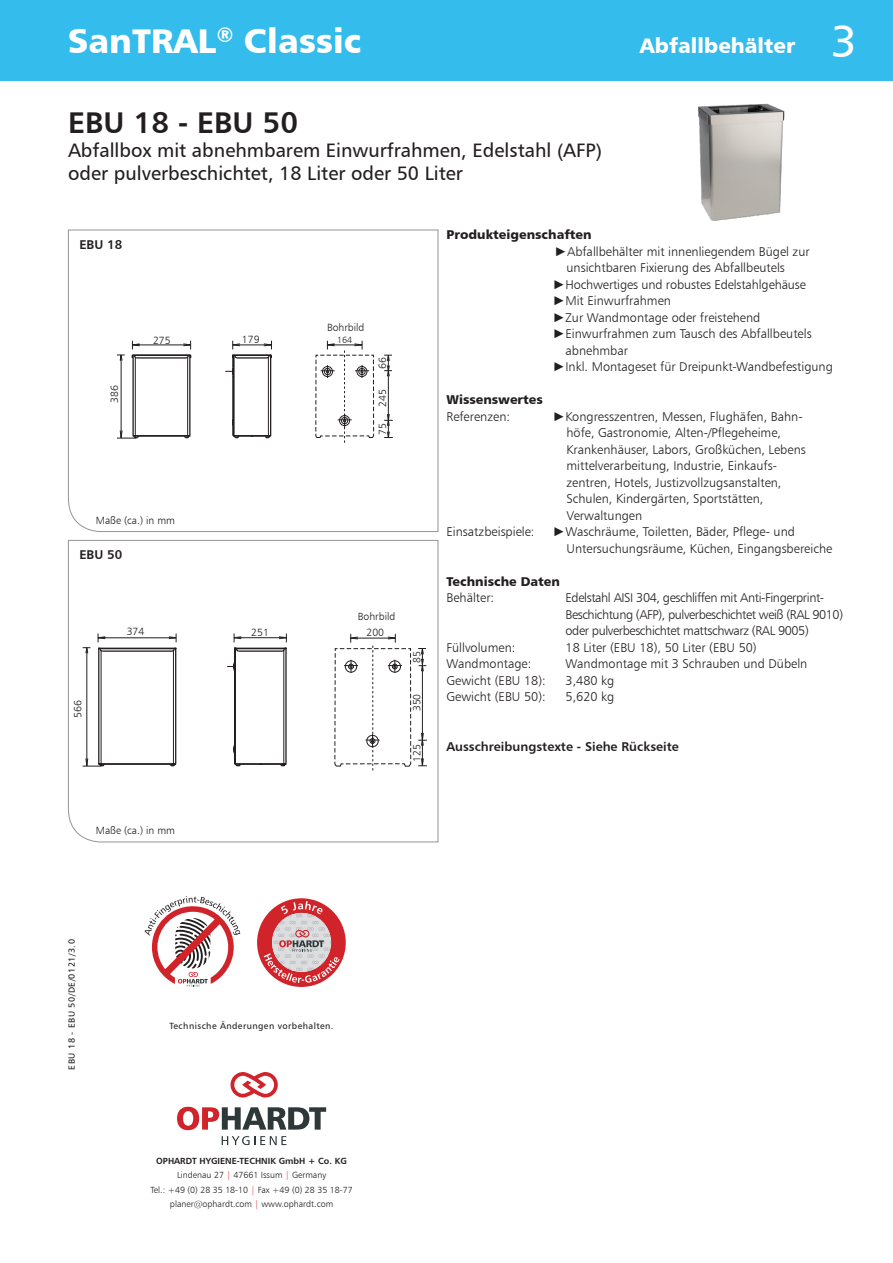
<style>
.page{position:relative;width:893px;height:1263px;background:#fff}
.page>*{position:absolute;margin:0;border:0;box-sizing:border-box;transform-origin:0 0}
.t1{font:45px "Humanist 777 BT Roman B";color:#fff}
.t2{font:34.35px "Humanist 777 BT Black B";color:#fff}
.t3{font:30px "Humanist 777 BT Bold B";color:#231f20}
.t4{font:21px "Humanist 777 BT Black B";color:#fff}
.t5{font:19.5px/23.4px "Humanist 777 BT Roman B";color:#231f20}
.t6{font:12.75px/16.5px "Humanist 777 BT Light B";color:#231f20}
.t7{font:12.75px/16.5px "Humanist 777 BT Light B";letter-spacing:-.03em;color:#231f20}
.t8{font:12.75px "Humanist 777 BT Black B";color:#231f20}
.t9{font:12.75px "Humanist 777 BT Bold B";color:#231f20}
.t10{font:10.5px "Humanist 777 BT Light B";color:#231f20}
.t11{font:9px "Humanist 777 BT Roman B";letter-spacing:.05em;color:#231f20}
.t12{font:9px "Humanist 777 BT Light B";color:#231f20}
.t13{font:8.85px/14.2px "Humanist 777 BT Light B";color:#231f20;text-align:center}
.t14{font:8.85px "Humanist 777 BT Bold B";color:#231f20}
.s1{font-family:"Arial"}
.s2{color:#d1232a}
</style>
<div class="page">
<div style="left:0;top:0;width:893px;height:81px;background:#34bced"></div>
<svg style="left:230px;top:1072px;width:48px;height:25px"></svg>
<svg style="left:177px;top:1107px;width:149px;height:23px"></svg>
<svg style="left:222px;top:1136px;width:64px;height:9px"></svg>
<div style="left:257px;top:898px;width:89px;height:89px;background:#d1232a;border-radius:50%"></div>
<svg style="left:264px;top:901px;width:75px;height:82px"></svg>
<svg style="left:145px;top:896px;width:95px;height:90px"></svg>
<svg style="left:68px;top:540px;width:371px;height:303px"></svg>
<svg style="left:68px;top:229px;width:371px;height:303px"></svg>
<img style="left:698px;top:103px;width:87px;height:118px">
<hr style="left:268px;top:357px;width:1px;height:79px;background:#231f20">
<hr style="left:234px;top:435px;width:33px;height:2px;background:#231f20">
<hr style="left:233px;top:355px;width:1px;height:81px;background:#231f20">
<hr style="left:270px;top:355px;width:1px;height:81px;background:#231f20">
<hr style="left:237px;top:357px;width:30px;height:2px;background:#231f20">
<hr style="left:233px;top:354px;width:38px;height:2px;background:#231f20">
<svg style="left:231px;top:416px;width:9px;height:23px"></svg>
<svg style="left:264px;top:434px;width:8px;height:5px"></svg>
<hr style="left:233px;top:345px;width:38px;height:1px;background:#231f20">
<svg style="left:263px;top:341px;width:11px;height:18px"></svg>
<hr style="left:388px;top:355px;width:1px;height:83px;background:#231f20">
<svg style="left:117px;top:341px;width:77px;height:100px"></svg>
<svg style="left:225px;top:341px;width:15px;height:37px"></svg>
<svg style="left:384px;top:355px;width:8px;height:22px"></svg>
<svg style="left:384px;top:414px;width:9px;height:24px"></svg>
<svg style="left:315px;top:341px;width:59px;height:102px"></svg>
<svg style="left:82px;top:633px;width:345px;height:137px"></svg>
<p class="t2" style="left:68px;top:19px;width:295px">SanTRAL<sup>®</sup> Classic</p>
<p class="t4" style="left:640px;top:33px;width:157px">Abfallbehälter</p>
<p class="t1" style="left:831px;top:14px;width:27px">3</p>
<p class="t3" style="left:68px;top:104px;width:232px">EBU 18 - EBU 50</p>
<p class="t5" style="left:68px;top:138px;width:536px">Abfallbox mit abnehmbarem Einwurfrahmen, Edelstahl (AFP) oder pulverbeschichtet, 18 Liter oder 50 Liter</p>
<p class="t9" style="left:79px;top:236px;width:44px">EBU 18</p>
<p class="t10" style="left:108px;top:403px;width:19px;rotate:-90deg">386</p>
<p class="t10" style="left:153px;top:333px;width:19px">275</p>
<p class="t10" style="left:242px;top:333px;width:19px">179</p>
<p class="t10" style="left:327px;top:321px;width:39px">Bohrbild</p>
<p class="t12" style="left:337px;top:334px;width:17px">164</p>
<p class="t10" style="left:376px;top:369px;width:13px;rotate:-90deg">66</p>
<p class="t10" style="left:376px;top:407px;width:19px;rotate:-90deg">245</p>
<p class="t10" style="left:376px;top:435px;width:13px;rotate:-90deg">75</p>
<p class="t10" style="left:96px;top:514px;width:81px">Maße (ca.) in mm</p>
<p class="t9" style="left:79px;top:547px;width:44px">EBU 50</p>
<p class="t10" style="left:71px;top:718px;width:19px;rotate:-90deg">566</p>
<p class="t10" style="left:358px;top:610px;width:39px">Bohrbild</p>
<p class="t10" style="left:127px;top:625px;width:19px">374</p>
<p class="t10" style="left:251px;top:625px;width:19px">251</p>
<p class="t10" style="left:367px;top:625px;width:19px">200</p>
<p class="t10" style="left:410px;top:663px;width:13px;rotate:-90deg">85</p>
<p class="t10" style="left:410px;top:711px;width:19px;rotate:-90deg">350</p>
<p class="t10" style="left:410px;top:762px;width:19px;rotate:-90deg">125</p>
<p class="t8" style="left:446px;top:227px;width:147px">Produkteigenschaften</p>
<p class="t6" style="left:566px;top:243px;width:245px;text-indent:-12px"><span class="s1">►</span>Abfallbehälter mit innenliegendem Bügel zur unsichtbaren Fixierung des Abfallbeutels</p>
<p class="t6" style="left:553px;top:276px;width:255px"><span class="s1">►</span>Hochwertiges und robustes Edelstahlgehäuse</p>
<p class="t6" style="left:553px;top:292px;width:120px"><span class="s1">►</span>Mit Einwurfrahmen</p>
<p class="t6" style="left:553px;top:309px;width:209px"><span class="s1">►</span>Zur Wandmontage oder freistehend</p>
<p class="t6" style="left:566px;top:325px;width:248px;text-indent:-13px"><span class="s1">►</span>Einwurfrahmen zum Tausch des Abfallbeutels abnehmbar</p>
<p class="t6" style="left:553px;top:358px;width:282px"><span class="s1">►</span>Inkl. Montageset für Dreipunkt-Wandbefestigung</p>
<p class="t8" style="left:446px;top:392px;width:98px">Wissenswertes</p>
<p class="t6" style="left:446px;top:408px;width:65px">Referenzen:</p>
<p class="t6" style="left:566px;top:408px;width:241px;text-indent:-14px"><span class="s1">►</span>Kongresszentren, Messen, Flughäfen, Bahn&shy;höfe, Gastronomie, Alten-/Pflegeheime, Krankenhäuser, Labors, Großküchen, Lebens mittelverarbeitung, Industrie, Einkaufs&shy;zentren, Hotels, Justizvollzugsanstalten, Schulen, Kindergärten, Sportstätten, Verwaltungen</p>
<p class="t6" style="left:446px;top:523px;width:90px">Einsatzbeispiele:</p>
<p class="t6" style="left:566px;top:523px;width:267px;text-indent:-14px"><span class="s1">►</span>Waschräume, Toiletten, Bäder, Pflege- und<br>Untersuchungsräume, Küchen, Eingangsbereiche</p>
<p class="t8" style="left:446px;top:573px;width:115px">Technische Daten</p>
<p class="t6" style="left:446px;top:589px;width:49px">Behälter:</p>
<p class="t7" style="left:566px;top:589px;width:279px">Edelstahl AISI 304, geschliffen mit Anti-Fingerprint-<br>Beschichtung (AFP), pulverbeschichtet weiß (RAL 9010) oder pulverbeschichtet mattschwarz (RAL 9005)</p>
<p class="t6" style="left:446px;top:639px;width:70px">Füllvolumen:</p>
<p class="t6" style="left:566px;top:639px;width:193px">18 Liter (EBU 18), 50 Liter (EBU 50)</p>
<p class="t6" style="left:446px;top:655px;width:86px">Wandmontage:</p>
<p class="t6" style="left:566px;top:655px;width:243px">Wandmontage mit 3 Schrauben und Dübeln</p>
<p class="t6" style="left:446px;top:672px;width:101px">Gewicht (EBU 18):</p>
<p class="t6" style="left:566px;top:672px;width:50px">3,480 kg</p>
<p class="t6" style="left:446px;top:688px;width:101px">Gewicht (EBU 50):</p>
<p class="t6" style="left:566px;top:688px;width:50px">5,620 kg</p>
<p class="t9" style="left:446px;top:738px;width:234px">Ausschreibungstexte - Siehe Rückseite</p>
<p class="t10" style="left:96px;top:824px;width:81px">Maße (ca.) in mm</p>
<p class="t11" style="left:66px;top:1069px;width:132px;rotate:-90deg">EBU 18 - EBU 50/DE/0121/3.0</p>
<p class="t11" style="left:170px;top:1020px;width:165px">Technische Änderungen vorbehalten.</p>
<p class="t14" style="left:156px;top:1155px;width:192px">OPHARDT HYGIENE-TECHNIK GmbH + Co. KG</p>
<p class="t13" style="left:150px;top:1168px;width:204px">Lindenau 27 <span class="s2">|</span> 47661 Issum <span class="s2">|</span> Germany<br>Tel.: +49 (0) 28 35 18-10 <span class="s2">|</span> Fax +49 (0) 28 35 18-77 planer@ophardt.com <span class="s2">|</span> www.ophardt.com</p>
</div>
